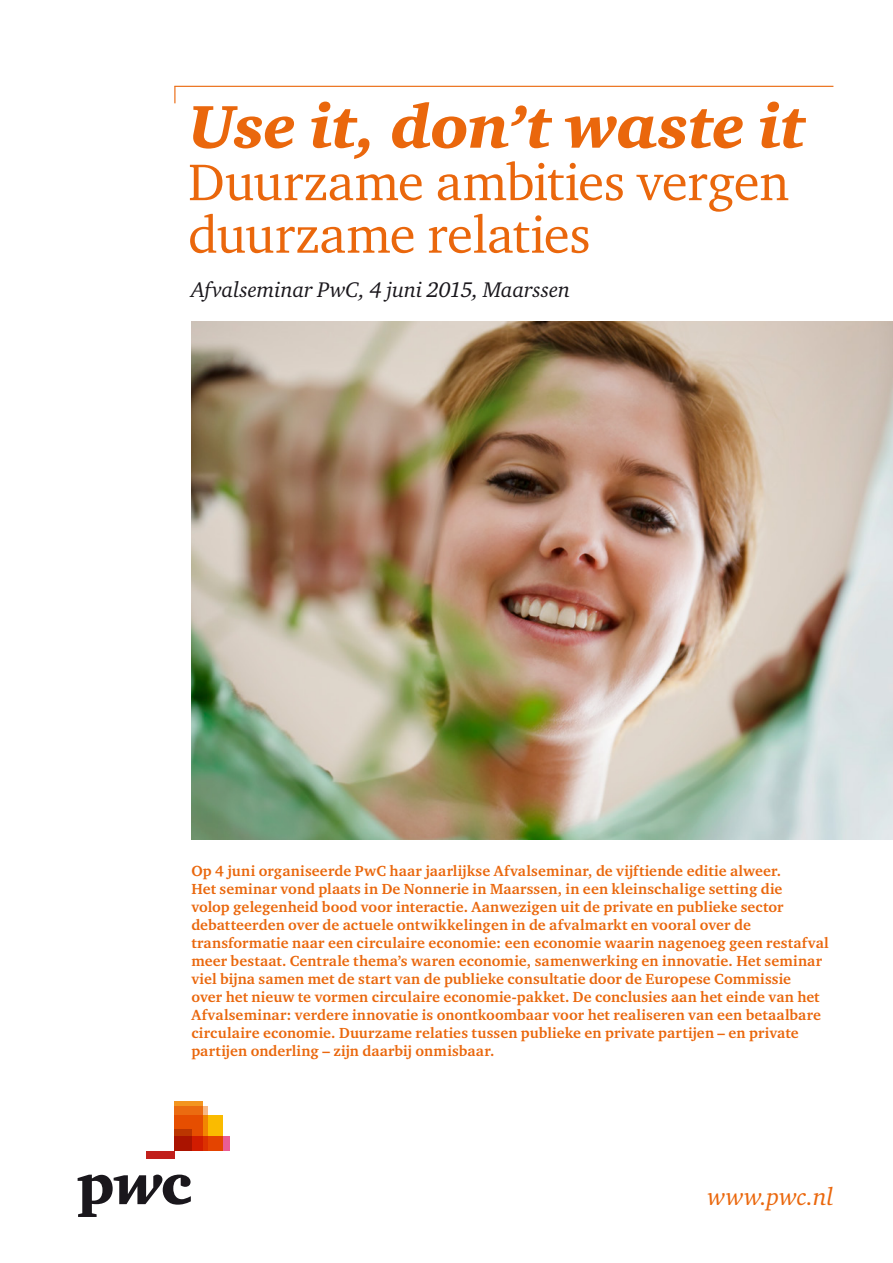
<style>
.page{position:relative;width:893px;height:1263px;background:#fff}
.page>*{position:absolute;margin:0;border:0;box-sizing:border-box;transform-origin:0 0}
.t1{font:italic 900 61.8px "Charter ITC Std";letter-spacing:-.01em;color:#ea670c}
.t2{font:52.8px/52.5px "Charter ITC Std";letter-spacing:-.01em;color:#ea670c}
.t3{font:italic 24.75px "Charter ITC Std";color:#ea670c}
.t4{font:italic 21.75px "Charter ITC Std";color:#1a171c}
.t5{font:700 15px/18px "Charter ITC Std";letter-spacing:.01em;color:#ea670c}
</style>
<div class="page">
<img style="left:191px;top:321px;width:702px;height:518px">
<div style="left:174px;top:1115px;width:49px;height:36px;background:#fabb00"></div>
<svg style="left:208px;top:1137px;width:22px;height:14px"></svg>
<svg style="left:203px;top:1107px;width:5px;height:44px"></svg>
<svg style="left:174px;top:1101px;width:29px;height:50px"></svg>
<svg style="left:174px;top:1130px;width:18px;height:21px"></svg>
<div style="left:146px;top:1151px;width:28px;height:7px;background:#c1201c"></div>
<svg style="left:78px;top:1174px;width:113px;height:43px"></svg>
<hr style="left:174px;top:86px;width:659px;height:1px;background:#ea670c">
<svg style="left:174px;top:86px;width:1px;height:17px"></svg>
<h1 class="t1" style="left:188px;top:88px;width:619px">Use it, don’t waste it</h1>
<h2 class="t2" style="left:188px;top:155px;width:603px">Duurzame ambities vergen duurzame relaties</h2>
<h3 class="t4" style="left:191px;top:276px;width:380px">Afvalseminar PwC, 4 juni 2015, Maarssen</h3>
<p class="t5" style="left:191px;top:862px;width:639px">Op 4 juni organiseerde PwC haar jaarlijkse Afvalseminar, de vijftiende editie alweer.<br>Het seminar vond plaats in De Nonnerie in Maarssen, in een kleinschalige setting die<br>volop gelegenheid bood voor interactie. Aanwezigen uit de private en publieke sector debatteerden over de actuele ontwikkelingen in de afvalmarkt en vooral over de transformatie naar een circulaire economie: een economie waarin nagenoeg geen restafval meer bestaat. Centrale thema’s waren economie, samenwerking en innovatie. Het seminar viel bijna samen met de start van de publieke consultatie door de Europese Commissie<br>over het nieuw te vormen circulaire economie-pakket. De conclusies aan het einde van het Afvalseminar: verdere innovatie is onontkoombaar voor het realiseren van een betaalbare circulaire economie. Duurzame relaties tussen publieke en private partijen – en private partijen onderling – zijn daarbij onmisbaar.</p>
<h3 class="t3" style="left:708px;top:1181px;width:127px">www.pwc.nl</h3>
</div>
